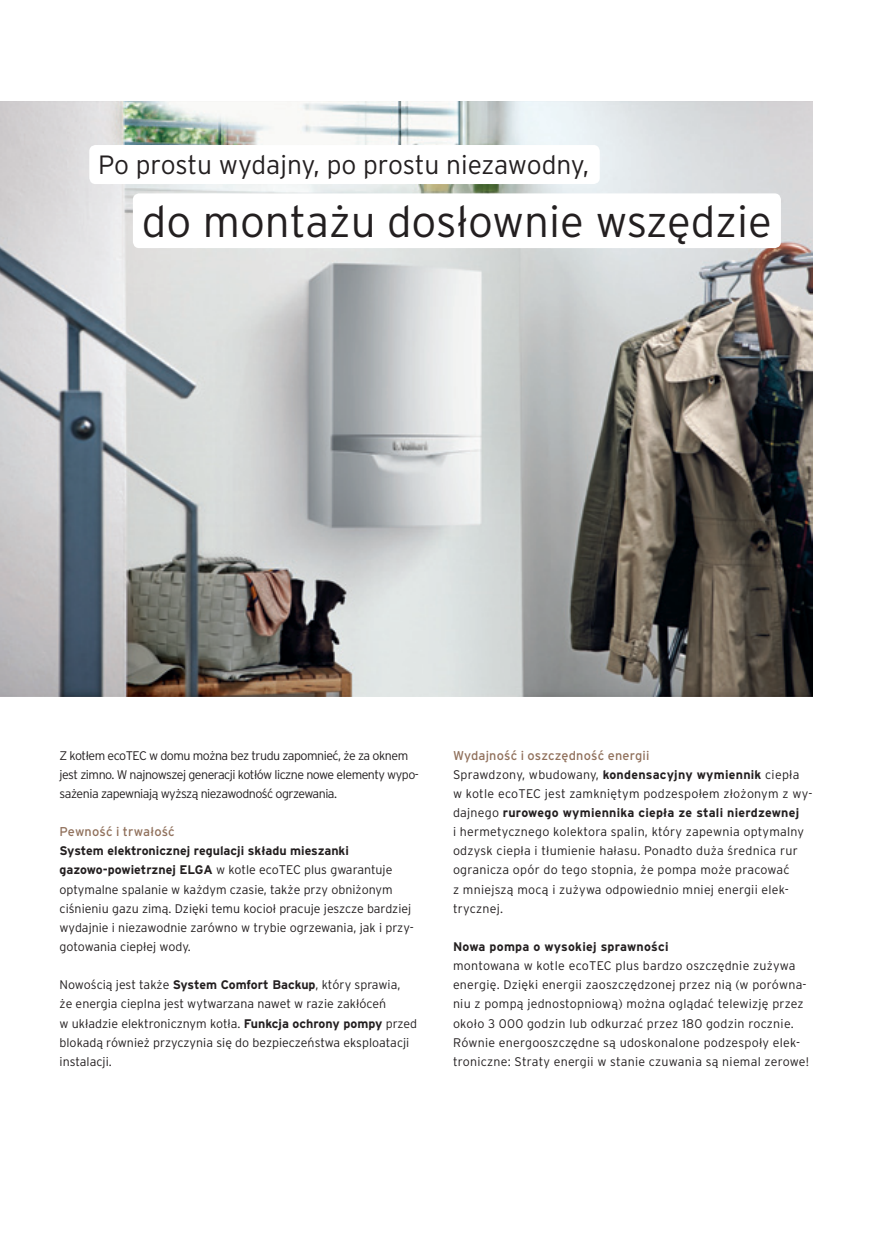
<style>
.page{position:relative;width:872px;height:1234px;background:#fff}
.page>*{position:absolute;margin:0;border:0;box-sizing:border-box;transform-origin:0 0}
.t1{font:300 43.95px "Interstate Pl";color:#231f20}
.t2{font:300 26.4px "Interstate Pl";letter-spacing:-.01em;color:#231f20}
.t3{font:12.75px "Interstate Pl";letter-spacing:.01em;color:#90705b}
.t4{font:300 12.45px/19.2px "Interstate Pl";letter-spacing:.02em;color:#231f20}
.t5{font:300 12.45px/19.2px "Interstate Pl";color:#231f20}
.t6{font:300 12.45px/19.2px "Interstate Pl";letter-spacing:-.04em;color:#231f20}
.t7{font:700 12.45px "Interstate Pl";letter-spacing:.02em;color:#231f20}
.s1{font-weight:700}
</style>
<div class="page">
<img style="left:0;top:101px;width:812px;height:595px">
<div style="left:89px;top:145px;width:511px;height:39px;background:#fff;border-radius:6px"></div>
<div style="left:133px;top:193px;width:648px;height:55px;background:#fff;border-radius:6px"></div>
<h2 class="t2" style="left:98px;top:150px;width:492px">Po prostu wydajny, po prostu niezawodny,</h2>
<h1 class="t1" style="left:142px;top:197px;width:631px">do montażu dosłownie wszędzie</h1>
<p class="t6" style="left:60px;top:745px;width:361px">Z kotłem ecoTEC w domu można bez trudu zapomnieć, że za oknem jest zimno. W najnowszej generacji kotłów liczne nowe elementy wypo&shy;sażenia zapewniają wyższą niezawodność ogrzewania.</p>
<p class="t3" style="left:60px;top:824px;width:117px">Pewność i trwałość</p>
<p class="t5" style="left:60px;top:841px;width:356px"><span class="s1">System elektronicznej regulacji składu mieszanki gazowo-powietrznej ELGA</span> w kotle ecoTEC plus gwarantuje optymalne spalanie w każdym czasie, także przy obniżonym ciśnieniu gazu zimą. Dzięki temu kocioł pracuje jeszcze bardziej wydajnie i niezawodnie zarówno w trybie ogrzewania, jak i przy&shy;gotowania ciepłej wody.</p>
<p class="t5" style="left:60px;top:975px;width:359px">Nowością jest także <span class="s1">System Comfort Backup</span>, który sprawia,<br>że energia cieplna jest wytwarzana nawet w razie zakłóceń<br>w układzie elektronicznym kotła. <span class="s1">Funkcja ochrony pompy</span> przed blokadą również przyczynia się do bezpieczeństwa eksploatacji instalacji.</p>
<p class="t3" style="left:453px;top:747px;width:198px">Wydajność i oszczędność energii</p>
<p class="t4" style="left:453px;top:764px;width:361px">Sprawdzony, wbudowany, <span class="s1">kondensacyjny wymiennik</span> ciepła<br>w kotle ecoTEC jest zamkniętym podzespołem złożonym z wy&shy;dajnego <span class="s1">rurowego wymiennika ciepła ze stali nierdzewnej<br></span>i hermetycznego kolektora spalin, który zapewnia optymalny odzysk ciepła i tłumienie hałasu. Ponadto duża średnica rur ogranicza opór do tego stopnia, że pompa może pracować<br>z mniejszą mocą i zużywa odpowiednio mniej energii elek&shy;trycznej.</p>
<p class="t7" style="left:453px;top:939px;width:217px">Nowa pompa o wysokiej sprawności</p>
<p class="t4" style="left:453px;top:955px;width:358px">montowana w kotle ecoTEC plus bardzo oszczędnie zużywa energię. Dzięki energii zaoszczędzonej przez nią (w porówna&shy;niu z pompą jednostopniową) można oglądać telewizję przez około 3 000 godzin lub odkurzać przez 180 godzin rocznie.<br>Równie energooszczędne są udoskonalone podzespoły elek&shy;troniczne: Straty energii w stanie czuwania są niemal zerowe!</p>
</div>
